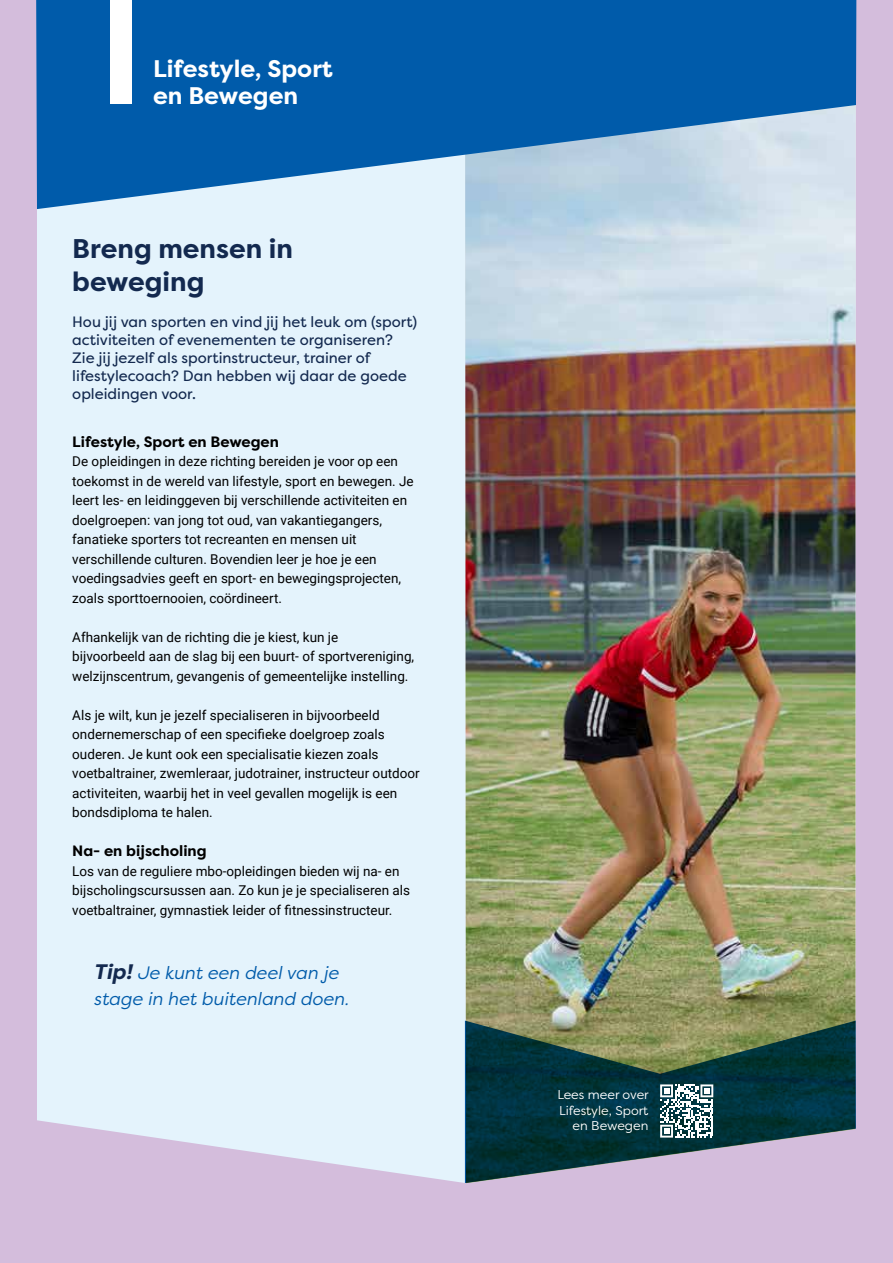
<style>
.page{position:relative;width:893px;height:1263px;background:#d4bddc}
.page>*{position:absolute;margin:0;border:0;box-sizing:border-box;transform-origin:0 0}
.t1{font:700 27px/32.4px "Filson Pro";color:#13294f}
.t2{font:700 24px/27px "Filson Pro";color:#fff}
.t3{font:italic 18px/25.5px "Filson Pro";color:#005baa}
.t4{font:15px/18px "Filson Pro";color:#13294f}
.t5{font:700 15px "Filson Pro";color:#000}
.t6{font:13.5px/19.5px "Roboto";color:#000}
.t7{font:12.75px/15.3px "Filson Pro";color:#fff;text-align:right}
.s1{font-weight:700;font-size:21px;color:#13294f}
</style>
<div class="page">
<div style="left:37px;top:209px;width:428px;height:974px;background:#e4f3fc"></div>
<img style="left:465px;top:209px;width:390px;height:811px">
<svg style="left:465px;top:1020px;width:391px;height:163px"></svg>
<svg style="left:660px;top:1084px;width:53px;height:53px;background:#8aa3a7"></svg>
<svg style="left:36px;top:0;width:820px;height:209px;background:#337cba"></svg>
<div style="left:111px;top:0;width:21px;height:104px;background:#fff"></div>
<h2 class="t2" style="left:153px;top:55px;width:181px">Lifestyle, Sport en Bewegen</h2>
<h1 class="t1" style="left:72px;top:233px;width:222px">Breng mensen in beweging</h1>
<p class="t4" style="left:72px;top:312px;width:346px">Hou jij van sporten en vind jij het leuk om (sport) activiteiten of evenementen te organiseren?<br>Zie jij jezelf als sportinstructeur, trainer of lifestylecoach? Dan hebben wij daar de goede opleidingen voor.</p>
<p class="t5" style="left:72px;top:432px;width:208px">Lifestyle, Sport en Bewegen</p>
<p class="t6" style="left:72px;top:451px;width:343px">De opleidingen in deze richting bereiden je voor op een toekomst in de wereld van lifestyle, sport en bewegen. Je leert les- en leidinggeven bij verschillende activiteiten en doelgroepen: van jong tot oud, van vakantiegangers, fanatieke sporters tot recreanten en mensen uit verschillende culturen. Bovendien leer je hoe je een voedingsadvies geeft en sport- en bewegingsprojecten, zoals sporttoernooien, coördineert.</p>
<p class="t6" style="left:72px;top:627px;width:343px">Afhankelijk van de richting die je kiest, kun je bijvoorbeeld aan de slag bij een buurt- of sportvereniging, welzijnscentrum, gevangenis of gemeentelijke instelling.</p>
<p class="t6" style="left:72px;top:705px;width:349px">Als je wilt, kun je jezelf specialiseren in bijvoorbeeld ondernemerschap of een specifieke doelgroep zoals ouderen. Je kunt ook een specialisatie kiezen zoals voetbaltrainer, zwemleraar, judotrainer, instructeur outdoor activiteiten, waarbij het in veel gevallen mogelijk is een bondsdiploma te halen.</p>
<p class="t5" style="left:72px;top:841px;width:136px">Na- en bijscholing</p>
<p class="t6" style="left:72px;top:861px;width:339px">Los van de reguliere mbo-opleidingen bieden wij na- en bijscholingscursussen aan. Zo kun je je specialiseren als voetbaltrainer, gymnastiek leider of fitnessinstructeur.</p>
<h3 class="t3" style="left:94px;top:960px;width:257px"><span class="s1">Tip!</span> Je kunt een deel van je stage in het buitenland doen.</h3>
<p class="t7" style="left:557px;top:1087px;width:93px">Lees meer over<br>Lifestyle, Sport en Bewegen</p>
</div>
